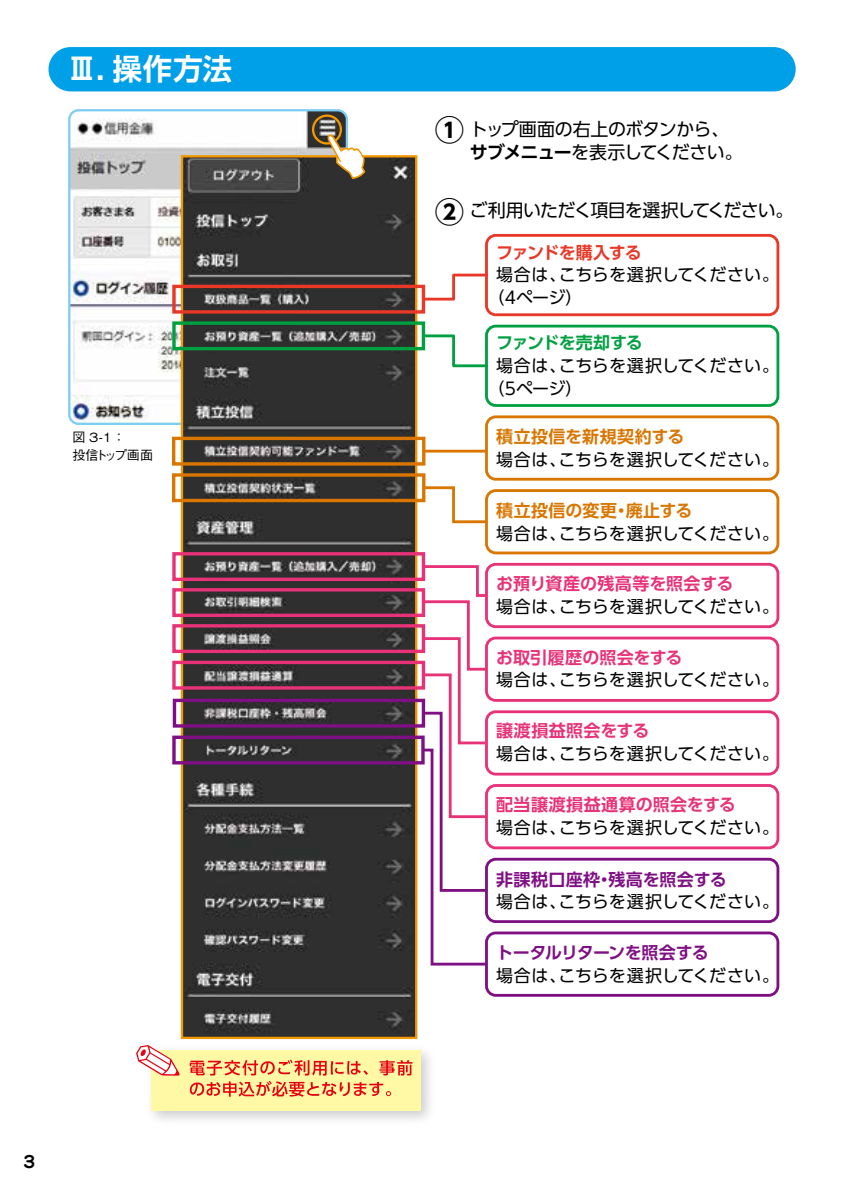
<style>
.page{position:relative;width:842px;height:1191px;background:#fff}
.page>*{position:absolute;margin:0;border:0;box-sizing:border-box;transform-origin:0 0}
.t1{font:700 29.4px "UD Shin Go Pro De";color:#fff}
.t2{font:700 29.4px "UD Shin Go Pro";color:#000}
.t3{font:18px/22.6px "UD Shin Go Pro";letter-spacing:-.035em;color:#000}
.t4{font:17px/22.6px "UD Shin Go Pro";letter-spacing:.005em;color:#000}
.t5{font:700 17px "UD Shin Go Pro De";letter-spacing:.01em;color:#e73278}
.t6{font:700 17px "UD Shin Go Pro De";letter-spacing:.015em;color:#d87600}
.t7{font:700 17px "UD Shin Go Pro De";letter-spacing:.015em;color:#7f1084}
.t8{font:700 17px "UD Shin Go Pro De";letter-spacing:-.04em;color:#7f1084}
.t9{font:700 17px "UD Shin Go Pro De";letter-spacing:-.065em;color:#e83828}
.t10{font:700 17px "UD Shin Go Pro De";letter-spacing:-.05em;color:#00a041}
.t11{font:700 16.4px "G Jun 501 Pro";color:#000}
.t12{font:500 13px/18px "G Gothic BBB Pro";letter-spacing:-.13em;color:#000}
.s1{font-family:"UD Shin Go Pro De";font-weight:700}
</style>
<div class="page">
<img style="left:71px;top:112px;width:274px;height:310px">
<div style="left:68px;top:109px;width:280px;height:316px;border:2px solid #7ecef4;border-radius:9px"></div>
<img style="left:184px;top:158px;width:230px;height:878px">
<div style="left:181px;top:155px;width:236px;height:884px;border:2px solid #f39700"></div>
<div style="left:312px;top:114px;width:30px;height:31px;border:2px solid #f39700;border-radius:50%"></div>
<div style="left:152px;top:1049px;width:269px;height:61px;background:#fff8a5"></div>
<svg style="left:136px;top:1045px;width:44px;height:30px"></svg>
<svg style="left:190px;top:1059px;width:222px;height:37px"></svg>
<div style="left:172px;top:588px;width:253px;height:29px;border:3px solid #e73278"></div>
<div style="left:172px;top:624px;width:253px;height:29px;border:3px solid #e73278"></div>
<div style="left:172px;top:660px;width:253px;height:29px;border:3px solid #e73278"></div>
<div style="left:172px;top:552px;width:253px;height:29px;border:3px solid #e73278"></div>
<div style="left:173px;top:698px;width:252px;height:29px;border:3px solid #7f1084"></div>
<div style="left:172px;top:437px;width:253px;height:28px;border:3px solid #d87600"></div>
<div style="left:172px;top:473px;width:253px;height:29px;border:3px solid #d87600"></div>
<hr style="left:424px;top:450px;width:63px;height:2px;background:#d87600">
<svg style="left:421px;top:485px;width:64px;height:39px"></svg>
<svg style="left:421px;top:564px;width:64px;height:402px"></svg>
<div style="left:172px;top:735px;width:253px;height:29px;border:3px solid #7f1084"></div>
<div style="left:48px;top:47px;width:748px;height:44px;background:#00a0e9;border-radius:22px"></div>
<svg style="left:327px;top:134px;width:38px;height:45px"></svg>
<div style="left:172px;top:285px;width:253px;height:29px;border:3px solid #e83828"></div>
<div style="left:485px;top:234px;width:294px;height:82px;border:3px solid #e83828;border-radius:9px"></div>
<div style="left:485px;top:325px;width:294px;height:82px;border:3px solid #00a041;border-radius:9px"></div>
<div style="left:485px;top:415px;width:294px;height:65px;border:3px solid #d87600;border-radius:9px"></div>
<div style="left:485px;top:489px;width:294px;height:65px;border:3px solid #d87600;border-radius:9px"></div>
<div style="left:485px;top:563px;width:294px;height:65px;border:3px solid #e73278;border-radius:9px"></div>
<div style="left:485px;top:636px;width:294px;height:66px;border:3px solid #e73278;border-radius:9px"></div>
<div style="left:485px;top:710px;width:294px;height:65px;border:3px solid #e73278;border-radius:9px"></div>
<div style="left:485px;top:784px;width:294px;height:65px;border:3px solid #e73278;border-radius:9px"></div>
<div style="left:485px;top:857px;width:294px;height:66px;border:3px solid #7f1084;border-radius:9px"></div>
<div style="left:485px;top:931px;width:294px;height:65px;border:3px solid #7f1084;border-radius:9px"></div>
<div style="left:172px;top:321px;width:253px;height:29px;border:3px solid #00a041"></div>
<svg style="left:421px;top:272px;width:68px;height:30px"></svg>
<svg style="left:421px;top:333px;width:68px;height:36px"></svg>
<h1 class="t1" style="left:67px;top:45px;width:167px">Ⅲ. 操作方法</h1>
<p class="t12" style="left:73px;top:426px;width:82px">図 3-1：<br>投信トップ画面</p>
<p class="t11" style="left:23px;top:1149px;width:14px">3</p>
<h1 class="t2" style="left:435px;top:106px;width:31px">①</h1>
<p class="t3" style="left:470px;top:117px;width:275px">トップ画面の右上のボタンから、<span class="s1">サブメニュー</span>を表示してください。</p>
<h1 class="t2" style="left:435px;top:188px;width:31px">②</h1>
<p class="t3" style="left:469px;top:199px;width:326px">ご利用いただく項目を選択してください。</p>
<p class="t9" style="left:496px;top:238px;width:147px">ファンドを購入する</p>
<p class="t4" style="left:488px;top:263px;width:293px;text-indent:9px">場合は、こちらを選択してください。（4ページ）</p>
<p class="t10" style="left:496px;top:329px;width:148px">ファンドを売却する</p>
<p class="t4" style="left:488px;top:354px;width:293px;text-indent:9px">場合は、こちらを選択してください。（5ページ）</p>
<p class="t6" style="left:496px;top:422px;width:190px">積立投信を新規契約する</p>
<p class="t4" style="left:496px;top:447px;width:284px">場合は、こちらを選択してください。</p>
<p class="t6" style="left:496px;top:496px;width:198px">積立投信の変更・廃止する</p>
<p class="t4" style="left:496px;top:521px;width:284px">場合は、こちらを選択してください。</p>
<p class="t5" style="left:496px;top:570px;width:239px">お預り資産の残高等を照会する</p>
<p class="t4" style="left:496px;top:595px;width:284px">場合は、こちらを選択してください。</p>
<p class="t5" style="left:496px;top:643px;width:188px">お取引履歴の照会をする</p>
<p class="t4" style="left:496px;top:668px;width:284px">場合は、こちらを選択してください。</p>
<p class="t5" style="left:496px;top:717px;width:155px">譲渡損益照会をする</p>
<p class="t4" style="left:496px;top:741px;width:284px">場合は、こちらを選択してください。</p>
<p class="t5" style="left:496px;top:790px;width:241px">配当譲渡損益通算の照会をする</p>
<p class="t4" style="left:496px;top:815px;width:284px">場合は、こちらを選択してください。</p>
<p class="t7" style="left:496px;top:865px;width:232px">非課税口座枠・残高を照会する</p>
<p class="t4" style="left:496px;top:890px;width:284px">場合は、こちらを選択してください。</p>
<p class="t8" style="left:496px;top:939px;width:214px">トータルリターンを照会する</p>
<p class="t4" style="left:496px;top:963px;width:284px">場合は、こちらを選択してください。</p>
</div>
